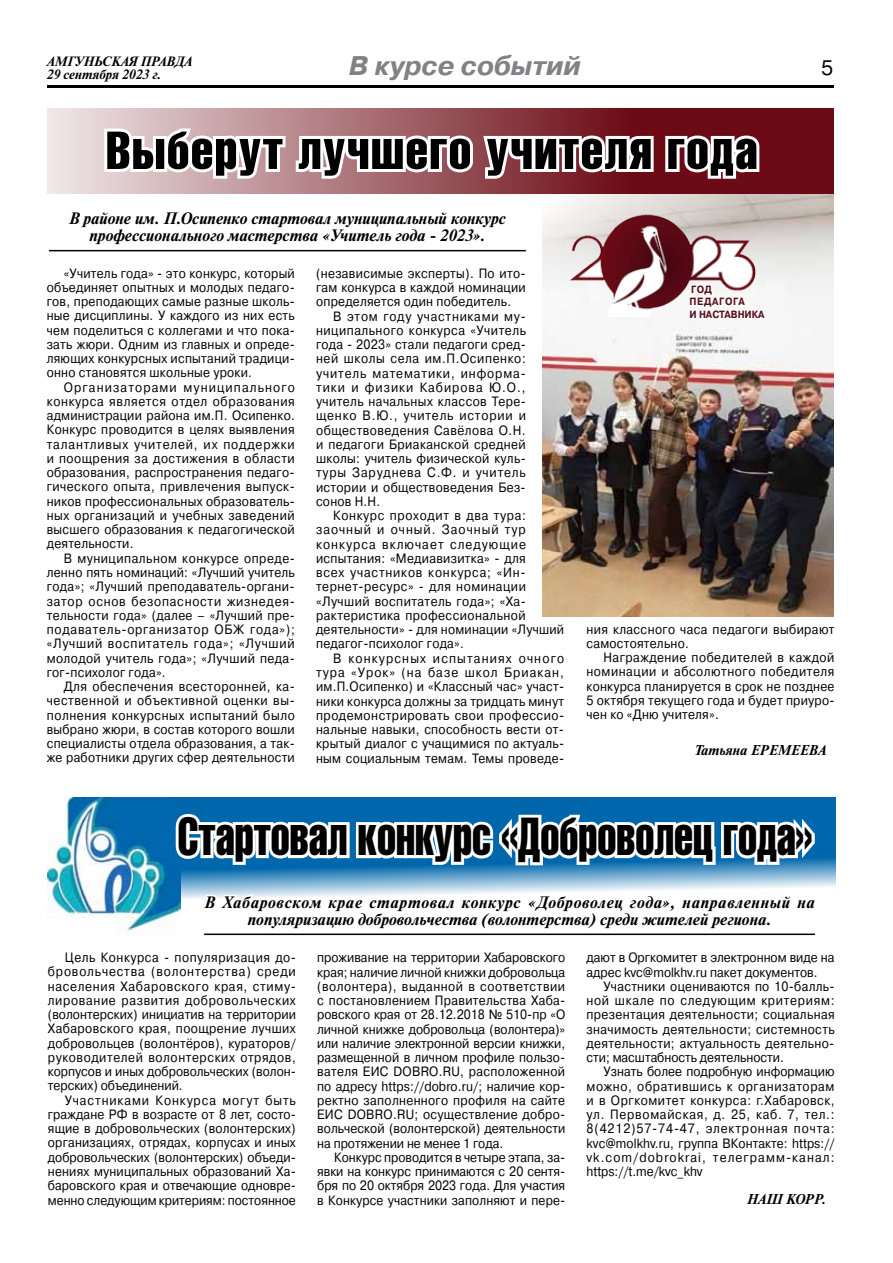
<style>
.page{position:relative;width:893px;height:1263px;background:#fff}
.page>*{position:absolute;margin:0;border:0;box-sizing:border-box;transform-origin:0 0}
.t1{font:52.5px "Helios Compressed";color:#000;scale:.85 1}
.t2{font:52.5px "Helios Compressed";letter-spacing:.03em;color:#000}
.t3{font:italic 700 27px "Pragmatica C";color:#808285}
.t4{font:21px "Pragmatica C";color:#000}
.t5{font:italic 700 16.5px/17.2px "Newton C";color:#000;text-align:center}
.t6{font:italic 700 14.25px "Newton C";color:#000}
.t7{font:13.5px/14.2px "Pragmatica C";letter-spacing:.02em;color:#000;text-align:justify;scale:.9 1}
.t8{font:13.5px/14.2px "Pragmatica C";color:#000;scale:.9 1}
.t9{font:italic 700 13.5px/13.5px "Newton C";color:#000}
.t10{font:700 10.5px/12.6px "Pragmatica C";letter-spacing:.065em;color:#5a1220;scale:.9 1}
</style>
<div class="page">
<hr style="left:47px;top:85px;width:786px;height:2px;background:#000">
<img style="left:48px;top:797px;width:125px;height:138px">
<div style="left:172px;top:797px;width:663px;height:102px;background:#0067ac"></div>
<svg style="left:173px;top:814px;width:646px;height:122px"></svg>
<img style="left:543px;top:194px;width:290px;height:422px">
<hr style="left:49px;top:250px;width:477px;height:1px;background:#000">
<img style="left:564px;top:211px;width:202px;height:105px">
<svg style="left:47px;top:108px;width:786px;height:86px;background:#a2666c"></svg>
<svg style="left:101px;top:108px;width:661px;height:114px"></svg>
<svg style="left:687px;top:283px;width:82px;height:38px"></svg>
<p class="t9" style="left:47px;top:55px;width:147px">АМГУНЬСКАЯ ПРАВДА<br>29 сентября 2023 г.</p>
<h2 class="t3" style="left:349px;top:50px;width:233px">В курсе событий</h2>
<h1 class="t2" style="left:106px;top:119px;width:653px">Выберут лучшего учителя года</h1>
<p class="t5" style="left:69px;top:210px;width:439px">В районе им. П.Осипенко стартовал муниципальный конкурс профессионального мастерства «Учитель года - 2023».</p>
<h3 class="t4" style="left:821px;top:56px;width:14px">5</h3>
<p class="t7" style="left:47px;top:266px;width:277px;text-indent:17px">«Учитель года» - это конкурс, который объединяет опытных и молодых педаго&shy;гов, преподающих самые разные школь&shy;ные дисциплины. У каждого из них есть чем поделиться с коллегами и что пока&shy;зать жюри. Одним из главных и опреде&shy;ляющих конкурсных испытаний традици&shy;онно становятся школьные уроки.</p>
<p class="t7" style="left:47px;top:380px;width:277px;text-indent:17px">Организаторами муниципального конкурса является отдел образования администрации района им.П. Осипенко.<br>Конкурс проводится в целях выявления талантливых учителей, их поддержки и поощрения за достижения в области образования, распространения педаго&shy;гического опыта, привлечения выпуск&shy;ников профессиональных образователь&shy;ных организаций и учебных заведений высшего образования к педагогической деятельности.</p>
<p class="t7" style="left:47px;top:551px;width:277px;text-indent:17px">В муниципальном конкурсе опреде&shy;ленно пять номинаций: «Лучший учитель года»; «Лучший преподаватель-органи&shy;затор основ безопасности жизнедея&shy;тельности года» (далее – «Лучший пре&shy;подаватель-организатор ОБЖ года»); «Лучший воспитатель года»; «Лучший молодой учитель года»; «Лучший педа&shy;гог-психолог года».</p>
<p class="t7" style="left:47px;top:679px;width:277px;text-indent:17px">Для обеспечения всесторонней, ка&shy;чественной и объективной оценки вы&shy;полнения конкурсных испытаний было выбрано жюри, в состав которого вошли специалисты отдела образования, а так&shy;же работники других сфер деятельности</p>
<p class="t7" style="left:316px;top:266px;width:235px">(независимые эксперты). По ито&shy;гам конкурса в каждой номинации определяется один победитель.</p>
<p class="t7" style="left:316px;top:309px;width:235px;text-indent:17px">В этом году участниками му&shy;ниципального конкурса «Учитель года - 2023» стали педагоги сред&shy;ней школы села им.П.Осипенко: учитель математики, информа&shy;тики и физики Кабирова Ю.О., учитель начальных классов Тере&shy;щенко В.Ю., учитель истории и обществоведения Савёлова О.Н. и педагоги Бриаканской средней школы: учитель физической куль&shy;туры Заруднева С.Ф. и учитель истории и обществоведения Без&shy;сонов Н.Н.</p>
<p class="t7" style="left:316px;top:508px;width:277px;text-align:left;text-indent:17px">Конкурс проходит в два тура: заочный и очный. Заочный тур конкурса включает следующие испытания: «Медиавизитка» - для<br>всех участников конкурса; «Ин&shy;тернет-ресурс» - для номинации «Лучший воспитатель года»; «Ха&shy;рактеристика профессиональной деятельности» - для номинации «Лучший педагог-психолог года».</p>
<p class="t7" style="left:316px;top:651px;width:277px;text-indent:17px">В конкурсных испытаниях очного тура «Урок» (на базе школ Бриакан, им.П.Осипенко) и «Классный час» участ&shy;ники конкурса должны за тридцать минут продемонстрировать свои профессио&shy;нальные навыки, способность вести от&shy;крытый диалог с учащимися по актуаль&shy;ным социальным темам. Темы проведе-</p>
<p class="t10" style="left:690px;top:283px;width:84px">год педагога<br>и наставника</p>
<p class="t7" style="left:586px;top:622px;width:277px">ния классного часа педагоги выбирают самостоятельно.</p>
<p class="t7" style="left:586px;top:650px;width:277px;text-indent:17px">Награждение победителей в каждой номинации и абсолютного победителя конкурса планируется в срок не позднее 5 октября текущего года и будет приуро&shy;чен ко «Дню учителя».</p>
<p class="t6" style="left:694px;top:742px;width:133px">Татьяна ЕРЕМЕЕВА</p>
<h1 class="t1" style="left:178px;top:805px;width:748px">Стартовал конкурс «Доброволец года»</h1>
<p class="t5" style="left:204px;top:894px;width:612px">В Хабаровском крае стартовал конкурс «Доброволец года», направленный на популяризацию добровольчества (волонтерства) среди жителей региона.</p>
<p class="t7" style="left:48px;top:950px;width:277px;text-indent:17px">Цель Конкурса - популяризация до&shy;бровольчества (волонтерства) среди населения Хабаровского края, стиму&shy;лирование развития добровольческих (волонтерских) инициатив на территории Хабаровского края, поощрение лучших добровольцев (волонтёров), кураторов/ руководителей волонтерских отрядов, корпусов и иных добровольческих (волон&shy;терских) объединений.</p>
<p class="t7" style="left:48px;top:1093px;width:277px;text-indent:17px">Участниками Конкурса могут быть граждане РФ в возрасте от 8 лет, состо&shy;ящие в добровольческих (волонтерских) организациях, отрядах, корпусах и иных добровольческих (волонтерских) объеди&shy;нениях муниципальных образований Ха&shy;баровского края и отвечающие одновре&shy;менно следующим критериям: постоянное</p>
<p class="t7" style="left:317px;top:950px;width:277px">проживание на территории Хабаровского края; наличие личной книжки добровольца (волонтера), выданной в соответствии с постановлением Правительства Хаба&shy;ровского края от 28.12.2018 № 510-пр «О личной книжке добровольца (волонтера)» или наличие электронной версии книжки, размещенной в личном профиле пользо&shy;вателя ЕИС DOBRO.RU, расположенной по адресу https://dobro.ru/; наличие кор&shy;ректно заполненного профиля на сайте ЕИС DOBRO.RU; осуществление добро&shy;вольческой (волонтерской) деятельности на протяжении не менее 1 года.</p>
<p class="t7" style="left:317px;top:1150px;width:277px;text-indent:17px">Конкурс проводится в четыре этапа, за&shy;явки на конкурс принимаются с 20 сентя&shy;бря по 20 октября 2023 года. Для участия в Конкурсе участники заполняют и пере-</p>
<p class="t8" style="left:586px;top:951px;width:277px">дают в Оргкомитет в электронном виде на адрес kvc@molkhv.ru пакет документов.</p>
<p class="t7" style="left:586px;top:979px;width:277px;text-indent:17px">Участники оцениваются по 10-балль&shy;ной шкале по следующим критериям: презентация деятельности; социальная значимость деятельности; системность деятельности; актуальность деятельно&shy;сти; масштабность деятельности.</p>
<p class="t7" style="left:586px;top:1065px;width:277px;text-indent:17px">Узнать более подробную информацию можно, обратившись к организаторам и в Оргкомитет конкурса: г.Хабаровск, ул. Первомайская, д. 25, каб. 7, тел.:<br>8(4212)57-74-47, электронная почта: kvc@molkhv.ru, группа ВКонтакте: https:// vk.com/dobrokrai, телеграмм-канал: https://t.me/kvc_khv</p>
<p class="t6" style="left:747px;top:1191px;width:81px">НАШ КОРР.</p>
</div>
